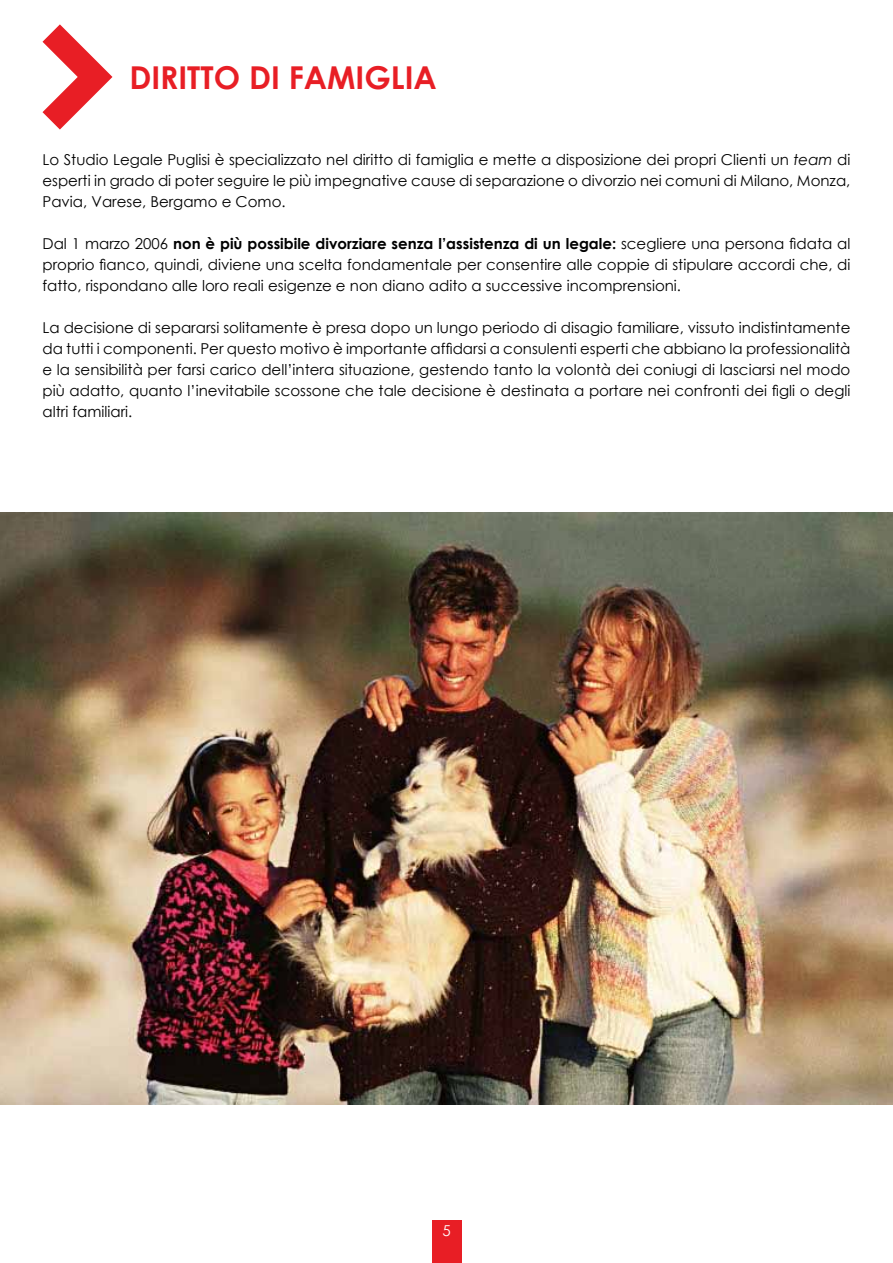
<style>
.page{position:relative;width:893px;height:1263px;background:#fff}
.page>*{position:absolute;margin:0;border:0;box-sizing:border-box;transform-origin:0 0}
.t1{font:700 31.5px "Century Gothic";color:#e81e25}
.t2{font:15px/21px "Century Gothic";color:#000;text-align:justify}
.t3{font:15px "Century Gothic";color:#fff}
.s1{font-style:italic}
.s2{font-weight:700}
</style>
<div class="page">
<div style="left:432px;top:1220px;width:29px;height:43px;background:#e81e25"></div>
<svg style="left:43px;top:24px;width:69px;height:106px"></svg>
<img style="left:0;top:512px;width:893px;height:592px">
<h1 class="t1" style="left:129px;top:53px;width:309px">DIRITTO DI FAMIGLIA</h1>
<p class="t2" style="left:43px;top:149px;width:809px">Lo Studio Legale Puglisi è specializzato nel diritto di famiglia e mette a disposizione dei propri Clienti un <span class="s1">team</span> di esperti in grado di poter seguire le più impegnative cause di separazione o divorzio nei comuni di Milano, Monza, Pavia, Varese, Bergamo e Como.</p>
<p class="t2" style="left:43px;top:233px;width:809px">Dal 1 marzo 2006 <span class="s2">non è più possibile divorziare senza l’assistenza di un legale:</span> scegliere una persona fidata al proprio fianco, quindi, diviene una scelta fondamentale per consentire alle coppie di stipulare accordi che, di fatto, rispondano alle loro reali esigenze e non diano adito a successive incomprensioni.</p>
<p class="t2" style="left:43px;top:317px;width:809px">La decisione di separarsi solitamente è presa dopo un lungo periodo di disagio familiare, vissuto indistintamente da tutti i componenti. Per questo motivo è importante affidarsi a consulenti esperti che abbiano la professionalità e la sensibilità per farsi carico dell’intera situazione, gestendo tanto la volontà dei coniugi di lasciarsi nel modo più adatto, quanto l’inevitabile scossone che tale decisione è destinata a portare nei confronti dei figli o degli altri familiari.</p>
<p class="t3" style="left:442px;top:1220px;width:10px">5</p>
</div>
